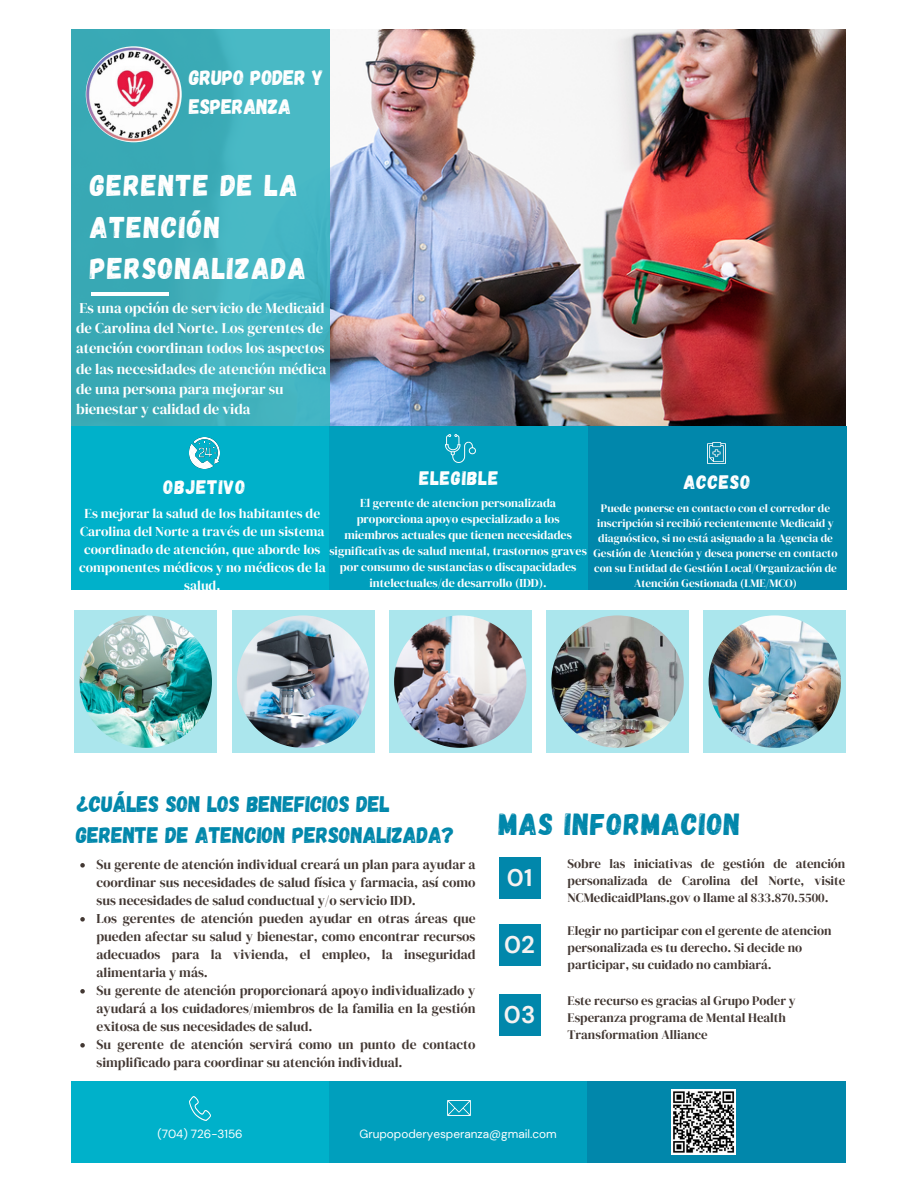
<style>
.page{position:relative;width:918px;height:1188px;background:#fff}
.page>*{position:absolute;margin:0;border:0;box-sizing:border-box;transform-origin:0 0}
.t1{font:30.6px "Gagalin";letter-spacing:.04em;color:#0187ab}
.t2{font:30px/41.7px "Gagalin";letter-spacing:.045em;color:#fff}
.t3{font:700 24px "DM Sans";color:#f6f2f1}
.t4{font:22.5px/31.5px "Gagalin";color:#0187ab}
.t5{font:21px/29.2px "Gagalin";color:#fff}
.t6{font:19.5px "Gagalin";letter-spacing:.045em;color:#fff}
.t7{font:14.7px/20.2px "DM Serif Display";color:#fff}
.t8{font:13.5px/18px "DM Serif Display";color:#433833;text-align:justify}
.t9{font:13.5px/18px "DM Serif Display";color:#fff;text-align:center}
.t10{font:12.9px/17.1px "DM Serif Display";color:#433833}
.t11{font:12px/16px "DM Serif Display";color:#fff;text-align:center}
.t12{font:11.85px "DM Sans";color:#fff}
.t13{font:11.25px/15px "DM Serif Display";color:#fff;text-align:center}
</style>
<div class="page">
<img style="left:330px;top:29px;width:516px;height:397px">
<div style="left:72px;top:29px;width:258px;height:397px;background:#3eadb9"></div>
<div style="left:72px;top:426px;width:258px;height:164px;background:#00b1ca"></div>
<div style="left:330px;top:426px;width:258px;height:164px;background:#009fbd"></div>
<div style="left:588px;top:426px;width:258px;height:164px;background:#0187ab"></div>
<hr style="left:91px;top:292px;width:78px;height:4px;background:#fff">
<img style="left:445px;top:434px;width:31px;height:28px">
<img style="left:708px;top:442px;width:18px;height:22px">
<div style="left:499px;top:858px;width:41px;height:41px;background:#0187ab"></div>
<div style="left:499px;top:925px;width:41px;height:41px;background:#0187ab"></div>
<div style="left:499px;top:994px;width:41px;height:42px;background:#0187ab"></div>
<div style="left:71px;top:1081px;width:258px;height:81px;background:#00b1ca"></div>
<div style="left:329px;top:1081px;width:258px;height:81px;background:#009fbd"></div>
<div style="left:587px;top:1081px;width:258px;height:81px;background:#0187ab"></div>
<img style="left:189px;top:1096px;width:22px;height:24px">
<img style="left:447px;top:1101px;width:24px;height:14px">
<div style="left:74px;top:610px;width:143px;height:143px;background:#abe6ed"></div>
<img style="left:80px;top:615px;width:132px;height:133px">
<div style="left:232px;top:610px;width:142px;height:143px;background:#abe6ed"></div>
<img style="left:237px;top:615px;width:132px;height:133px">
<div style="left:389px;top:610px;width:143px;height:143px;background:#abe6ed"></div>
<img style="left:394px;top:615px;width:132px;height:133px">
<div style="left:546px;top:610px;width:143px;height:143px;background:#abe6ed"></div>
<img style="left:551px;top:615px;width:133px;height:133px">
<div style="left:703px;top:610px;width:143px;height:143px;background:#abe6ed"></div>
<img style="left:709px;top:615px;width:132px;height:133px">
<img style="left:86px;top:46px;width:96px;height:96px;border-radius:50%">
<img style="left:189px;top:438px;width:31px;height:30px">
<img style="left:671px;top:1089px;width:64px;height:65px">
<svg style="left:80px;top:863px;width:5px;height:5px"></svg>
<svg style="left:80px;top:917px;width:5px;height:5px"></svg>
<svg style="left:80px;top:989px;width:5px;height:5px"></svg>
<svg style="left:80px;top:1043px;width:5px;height:5px"></svg>
<p class="t5" style="left:189px;top:62px;width:136px">GRUPO PODER Y<br>ESPERANZA</p>
<p class="t2" style="left:90px;top:163px;width:217px">GERENTE DE LA<br>ATENCIÓN<br>PERSONALIZADA</p>
<p class="t7" style="left:76px;top:298px;width:252px">Es una opción de servicio de Medicaid de Carolina del Norte. Los gerentes de atención coordinan todos los aspectos de las necesidades de atención médica de una persona para mejorar su bienestar y calidad de vida</p>
<p class="t6" style="left:164px;top:475px;width:84px">OBJETIVO</p>
<p class="t6" style="left:420px;top:466px;width:80px">ELEGIBLE</p>
<p class="t6" style="left:684px;top:469px;width:68px">ACCESO</p>
<p class="t9" style="left:79px;top:504px;width:248px">Es mejorar la salud de los habitantes de<br>Carolina del Norte a través de un sistema coordinado de atención, que aborde los componentes médicos y no médicos de la salud.</p>
<p class="t11" style="left:329px;top:494px;width:259px">El gerente de atencion personalizada proporciona apoyo especializado a los miembros actuales que tienen necesidades significativas de salud mental, trastornos graves por consumo de sustancias o discapacidades intelectuales/de desarrollo (IDD).</p>
<p class="t13" style="left:594px;top:500px;width:245px">Puede ponerse en contacto con el corredor de inscripción si recibió recientemente Medicaid y diagnóstico, si no está asignado a la Agencia de Gestión de Atención y desea ponerse en contacto con su Entidad de Gestión Local/Organización de Atención Gestionada (LME/MCO)</p>
<p class="t4" style="left:76px;top:787px;width:380px">¿CUÁLES SON LOS BENEFICIOS DEL<br>GERENTE DE ATENCION PERSONALIZADA?</p>
<p class="t8" style="left:97px;top:855px;width:381px">Su gerente de atención individual creará un plan para ayudar a coordinar sus necesidades de salud física y farmacia, así como sus necesidades de salud conductual y/o servicio IDD.</p>
<p class="t8" style="left:97px;top:909px;width:381px">Los gerentes de atención pueden ayudar en otras áreas que pueden afectar su salud y bienestar, como encontrar recursos adecuados para la vivienda, el empleo, la inseguridad alimentaria y más.</p>
<p class="t8" style="left:97px;top:981px;width:381px">Su gerente de atención proporcionará apoyo individualizado y ayudará a los cuidadores/miembros de la familia en la gestión exitosa de sus necesidades de salud.</p>
<p class="t8" style="left:97px;top:1035px;width:381px">Su gerente de atención servirá como un punto de contacto simplificado para coordinar su atención individual.</p>
<p class="t1" style="left:499px;top:804px;width:243px">MAS INFORMACION</p>
<p class="t3" style="left:507px;top:862px;width:27px">01</p>
<p class="t3" style="left:504px;top:929px;width:32px">02</p>
<p class="t3" style="left:504px;top:999px;width:33px">03</p>
<p class="t10" style="left:568px;top:855px;width:279px;text-align:justify">Sobre las iniciativas de gestión de atención personalizada de Carolina del Norte, visite NCMedicaidPlans.gov o llame al 833.870.5500.</p>
<p class="t10" style="left:568px;top:922px;width:266px">Elegir no participar con el gerente de atencion personalizada es tu derecho. Si decide no participar, su cuidado no cambiará.</p>
<p class="t10" style="left:568px;top:992px;width:230px">Este recurso es gracias al Grupo Poder y<br>Esperanza programa de Mental Health<br>Transformation Alliance</p>
<p class="t12" style="left:157px;top:1126px;width:87px">(704) 726-3156</p>
<p class="t12" style="left:360px;top:1126px;width:199px">Grupopoderyesperanza@gmail.com</p>
</div>
